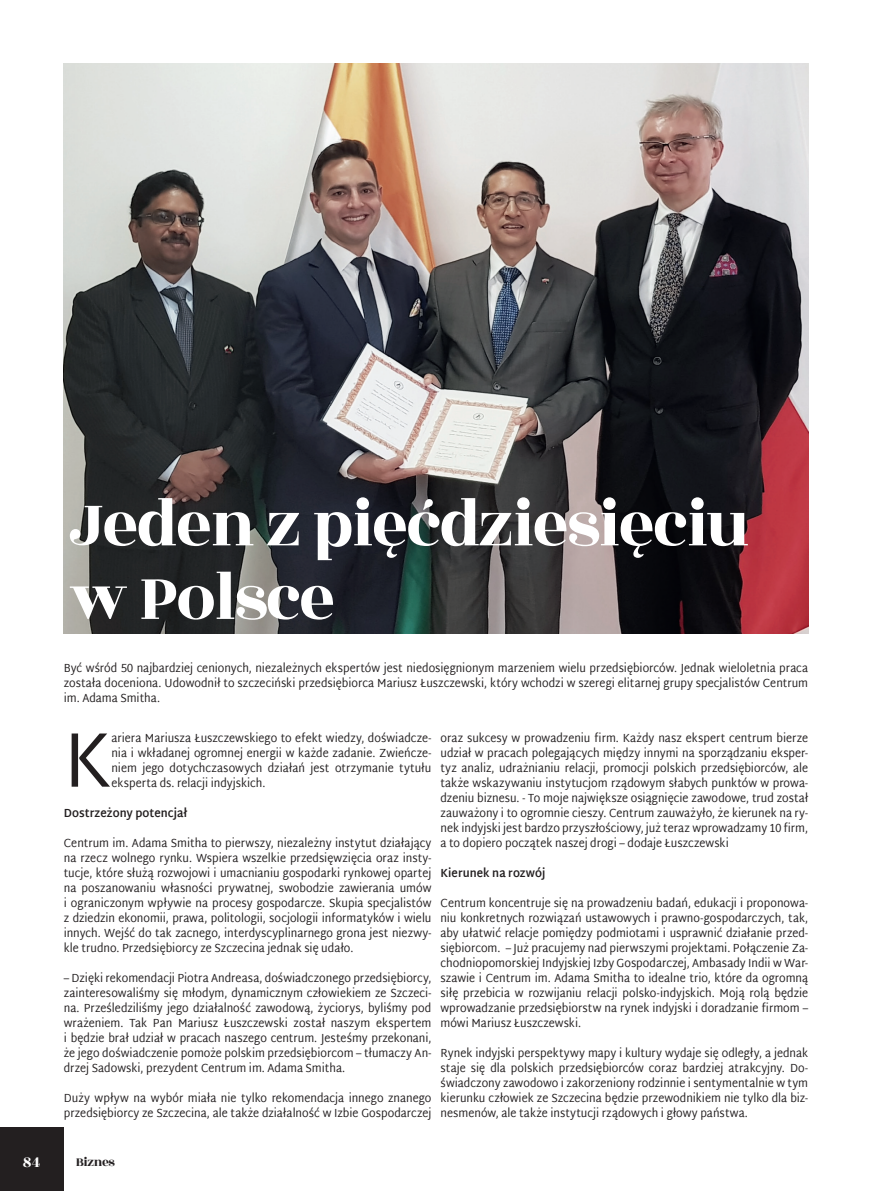
<style>
.page{position:relative;width:872px;height:1191px;background:#fff}
.page>*{position:absolute;margin:0;border:0;box-sizing:border-box;transform-origin:0 0}
.t1{font:78.15px "Martel Sans";color:#231f20;scale:.9 1}
.t2{font:70.5px/73.5px "Rozha One";letter-spacing:-.03em;color:#fff}
.t3{font:16.5px "Rozha One";color:#fff}
.t4{font:13.5px "Rozha One";letter-spacing:-.03em;color:#231f20}
.t5{font:12px/15px "Martel Sans";color:#231f20;text-align:justify;scale:.9 1}
.t6{font:700 12px "Martel Sans";letter-spacing:.005em;color:#231f20;scale:.9 1}
</style>
<div class="page">
<img style="left:64px;top:64px;width:744px;height:570px">
<div style="left:0;top:1127px;width:64px;height:64px;background:#231f20"></div>
<h2 class="t2" style="left:69px;top:488px;width:682px">Jeden z pięćdziesięciu w Polsce</h2>
<p class="t5" style="left:64px;top:660px;width:828px">Być wśród 50 najbardziej cenionych, niezależnych ekspertów jest niedosięgnionym marzeniem wielu przedsiębiorców. Jednak wieloletnia praca została doceniona. Udowodnił to szczeciński przedsiębiorca Mariusz Łuszczewski, który wchodzi w szeregi elitarnej grupy specjalistów Centrum im. Adama Smitha.</p>
<h1 class="t1" style="left:64px;top:714px;width:55px">K</h1>
<p class="t5" style="left:111px;top:730px;width:357px">ariera Mariusza Łuszczewskiego to efekt wiedzy, doświadcze&shy;nia i wkładanej ogromnej energii w każde zadanie. Zwieńcze&shy;niem jego dotychczasowych działań jest otrzymanie tytułu eksperta ds. relacji indyjskich.</p>
<p class="t6" style="left:64px;top:805px;width:138px">Dostrzeżony potencjał</p>
<p class="t5" style="left:64px;top:835px;width:410px">Centrum im. Adama Smitha to pierwszy, niezależny instytut działający na rzecz wolnego rynku. Wspiera wszelkie przedsięwzięcia oraz insty&shy;tucje, które służą rozwojowi i umacnianiu gospodarki rynkowej opartej na poszanowaniu własności prywatnej, swobodzie zawierania umów i ograniczonym wpływie na procesy gospodarcze. Skupia specjalistów z dziedzin ekonomii, prawa, politologii, socjologii informatyków i wielu innych. Wejść do tak zacnego, interdyscyplinarnego grona jest niezwy&shy;kle trudno. Przedsiębiorcy ze Szczecina jednak się udało.</p>
<p class="t5" style="left:64px;top:970px;width:410px">– Dzięki rekomendacji Piotra Andreasa, doświadczonego przedsiębiorcy, zainteresowaliśmy się młodym, dynamicznym człowiekiem ze Szczeci&shy;na. Prześledziliśmy jego działalność zawodową, życiorys, byliśmy pod wrażeniem. Tak Pan Mariusz Łuszczewski został naszym ekspertem i będzie brał udział w pracach naszego centrum. Jesteśmy przekonani, że jego doświadczenie pomoże polskim przedsiębiorcom – tłumaczy An&shy;drzej Sadowski, prezydent Centrum im. Adama Smitha.</p>
<p class="t5" style="left:64px;top:1090px;width:410px">Duży wpływ na wybór miała nie tylko rekomendacja innego znanego przedsiębiorcy ze Szczecina, ale także działalność w Izbie Gospodarczej</p>
<p class="t5" style="left:440px;top:730px;width:410px">oraz sukcesy w prowadzeniu firm. Każdy nasz ekspert centrum bierze udział w pracach polegających między innymi na sporządzaniu eksper&shy;tyz analiz, udrażnianiu relacji, promocji polskich przedsiębiorców, ale także wskazywaniu instytucjom rządowym słabych punktów w prowa&shy;dzeniu biznesu. - To moje największe osiągnięcie zawodowe, trud został zauważony i to ogromnie cieszy. Centrum zauważyło, że kierunek na ry&shy;nek indyjski jest bardzo przyszłościowy, już teraz wprowadzamy 10 firm, a to dopiero początek naszej drogi – dodaje Łuszczewski</p>
<p class="t6" style="left:440px;top:865px;width:118px">Kierunek na rozwój</p>
<p class="t5" style="left:440px;top:895px;width:410px">Centrum koncentruje się na prowadzeniu badań, edukacji i proponowa&shy;niu konkretnych rozwiązań ustawowych i prawno-gospodarczych, tak, aby ułatwić relacje pomiędzy podmiotami i usprawnić działanie przed&shy;siębiorcom. – Już pracujemy nad pierwszymi projektami. Połączenie Za&shy;chodniopomorskiej Indyjskiej Izby Gospodarczej, Ambasady Indii w War&shy;szawie i Centrum im. Adama Smitha to idealne trio, które da ogromną siłę przebicia w rozwijaniu relacji polsko-indyjskich. Moją rolą będzie wprowadzanie przedsiębiorstw na rynek indyjski i doradzanie firmom – mówi Mariusz Łuszczewski.</p>
<p class="t5" style="left:440px;top:1045px;width:410px">Rynek indyjski perspektywy mapy i kultury wydaje się odległy, a jednak staje się dla polskich przedsiębiorców coraz bardziej atrakcyjny. Do&shy;świadczony zawodowo i zakorzeniony rodzinnie i sentymentalnie w tym kierunku człowiek ze Szczecina będzie przewodnikiem nie tylko dla biz&shy;nesmenów, ale także instytucji rządowych i głowy państwa.</p>
<h3 class="t3" style="left:23px;top:1150px;width:19px">84</h3>
<p class="t4" style="left:76px;top:1152px;width:41px">Biznes</p>
</div>
